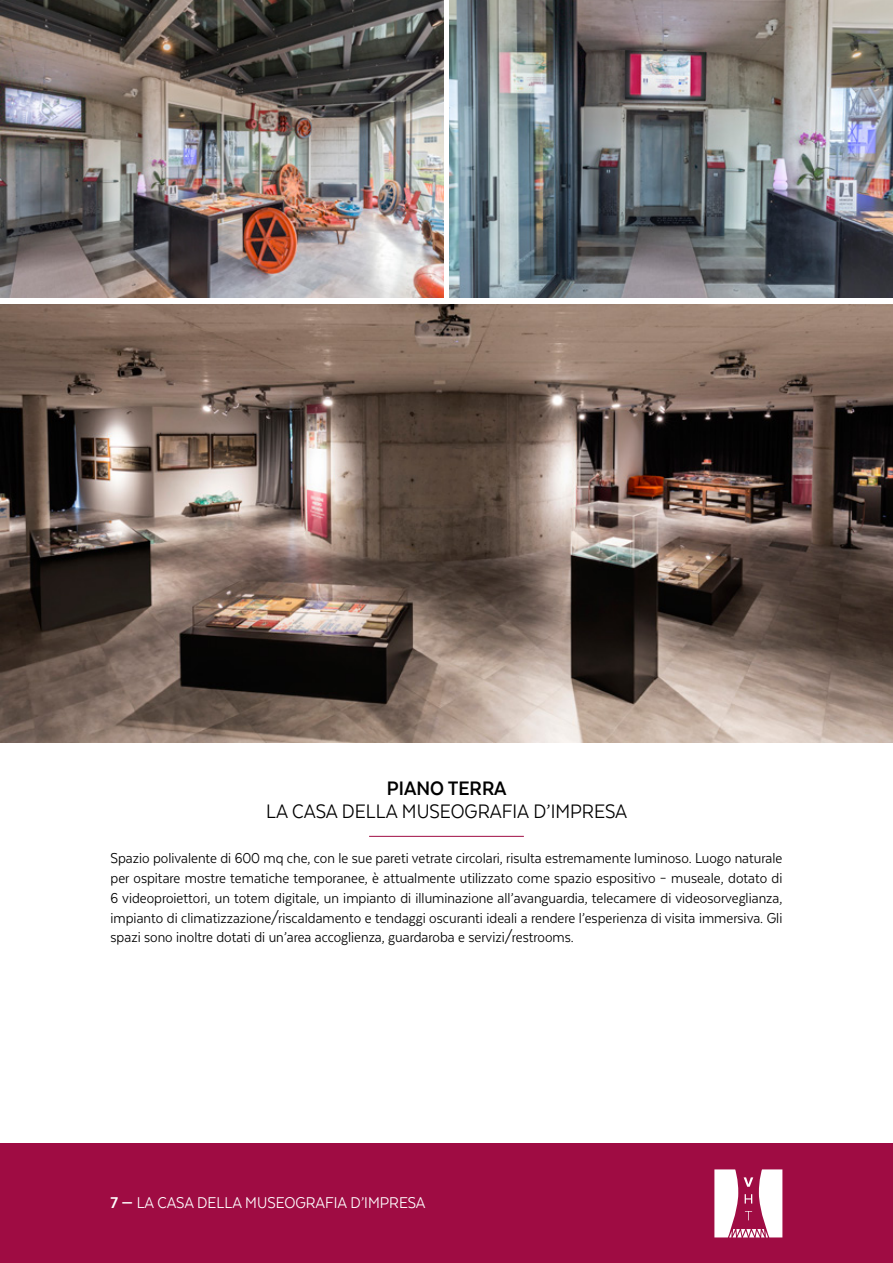
<style>
.page{position:relative;width:893px;height:1263px;background:#fff}
.page>*{position:absolute;margin:0;border:0;box-sizing:border-box;transform-origin:0 0}
.t1{font:22.5px "Texta Narrow";color:#000}
.t2{font:700 22.5px "Texta Narrow";color:#000}
.t3{font:18px "Texta Narrow";color:#fff}
.t4{font:16.5px/19.8px "Texta Narrow";color:#000;text-align:justify}
.s1{font-weight:700}
</style>
<div class="page">
<div style="left:0;top:1144px;width:893px;height:119px;background:#9f0c43"></div>
<svg style="left:714px;top:1169px;width:68px;height:68px"></svg>
<hr style="left:369px;top:836px;width:155px;height:1px;background:#9f0c43">
<img style="left:0;top:0;width:443px;height:298px">
<img style="left:449px;top:0;width:444px;height:298px">
<img style="left:0;top:304px;width:893px;height:438px">
<h1 class="t2" style="left:387px;top:777px;width:121px">PIANO TERRA</h1>
<h1 class="t1" style="left:266px;top:799px;width:363px">LA CASA DELLA MUSEOGRAFIA D’IMPRESA</h1>
<p class="t4" style="left:111px;top:848px;width:673px">Spazio polivalente di 600 mq che, con le sue pareti vetrate circolari, risulta estremamente luminoso. Luogo naturale per ospitare mostre tematiche temporanee, è attualmente utilizzato come spazio espositivo – museale, dotato di 6 videoproiettori, un totem digitale, un impianto di illuminazione all’avanguardia, telecamere di videosorveglianza, impianto di climatizzazione/riscaldamento e tendaggi oscuranti ideali a rendere l’esperienza di visita immersiva. Gli spazi sono inoltre dotati di un’area accoglienza, guardaroba e servizi/restrooms.</p>
<p class="t3" style="left:111px;top:1194px;width:317px"><span class="s1">7 —</span> LA CASA DELLA MUSEOGRAFIA D’IMPRESA</p>
</div>
